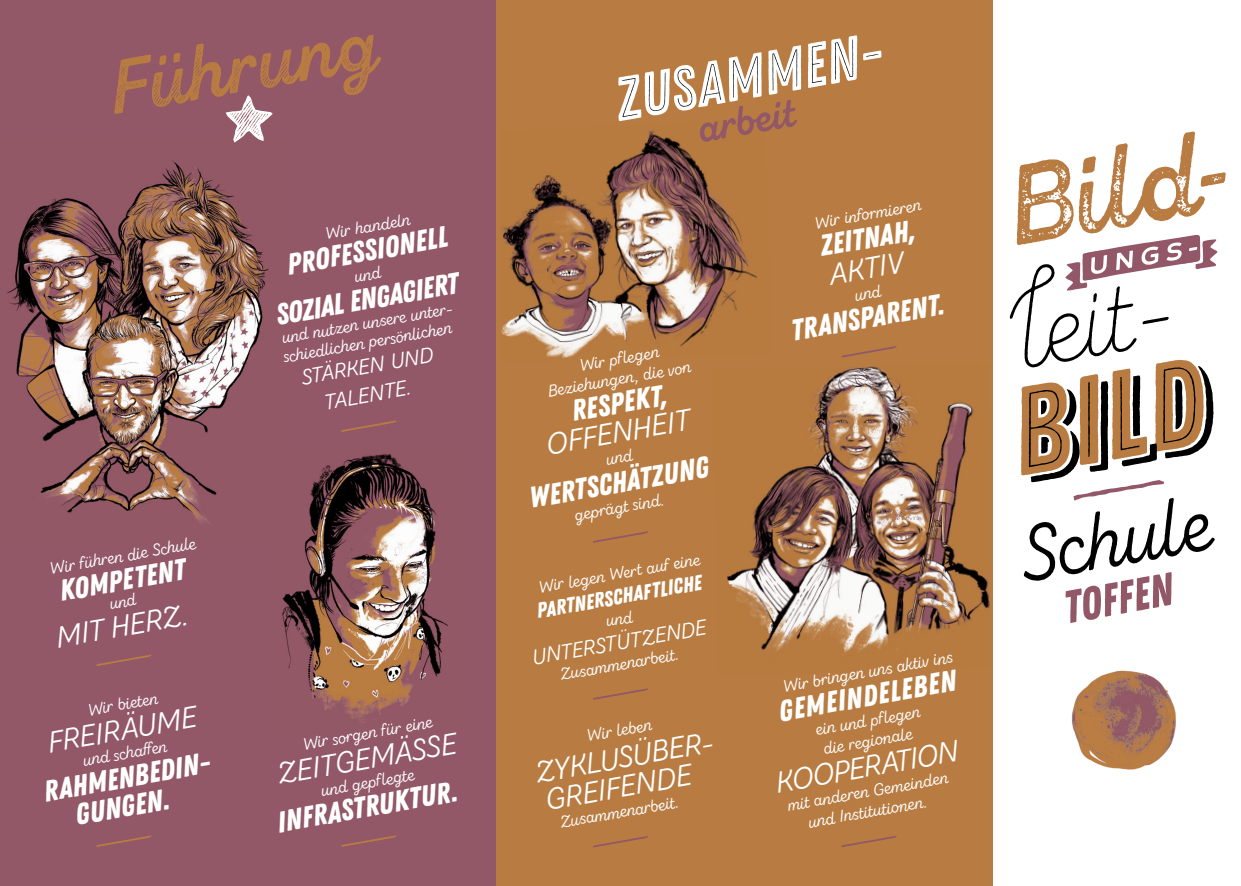
<style>
.page{position:relative;width:1241px;height:886px;background:#fff}
.page>*{position:absolute;margin:0;border:0;box-sizing:border-box;transform-origin:0 0}
.t1{font:29.75px/28.5px "Zing Rust Base";color:#fff}
.t2{font:29.62px/28.5px "Zing Script Rust R Base";color:#fff}
.t3{font:21.38px "Zing Script Rust R Base";color:#fff}
.t4{font:21.38px "Zing Rust Base";color:#fff}
.t5{font:16.62px/20px "Zing Script Rust R Base";color:#fff;text-align:center}
</style>
<div class="page">
<div style="left:0;top:0;width:496px;height:886px;background:#925867"></div>
<div style="left:496px;top:0;width:496px;height:886px;background:#b87c42"></div>
<img style="left:282px;top:454px;width:166px;height:269px">
<img style="left:7px;top:160px;width:287px;height:384px">
<img style="left:501px;top:142px;width:257px;height:216px">
<img style="left:727px;top:366px;width:263px;height:286px">
<img style="left:1071px;top:670px;width:105px;height:100px">
<svg style="left:114px;top:35px;width:267px;height:108px"></svg>
<svg style="left:808px;top:35px;width:49px;height:53px"></svg>
<svg style="left:863px;top:51px;width:18px;height:9px"></svg>
<svg style="left:618px;top:45px;width:183px;height:97px"></svg>
<svg style="left:593px;top:531px;width:55px;height:12px"></svg>
<svg style="left:593px;top:688px;width:55px;height:12px"></svg>
<svg style="left:593px;top:836px;width:55px;height:11px"></svg>
<svg style="left:841px;top:346px;width:55px;height:12px"></svg>
<svg style="left:841px;top:836px;width:55px;height:11px"></svg>
<svg style="left:1009px;top:131px;width:216px;height:492px"></svg>
<svg style="left:96px;top:654px;width:55px;height:12px"></svg>
<svg style="left:96px;top:835px;width:55px;height:12px"></svg>
<svg style="left:341px;top:420px;width:55px;height:12px"></svg>
<svg style="left:341px;top:835px;width:55px;height:12px"></svg>
<p class="t5" style="left:48px;top:559px;width:150px;rotate:-10deg">Wir führen die Schule</p>
<p class="t1" style="left:57px;top:577px;width:129px;rotate:-10deg">kompetent</p>
<p class="t2" style="left:54px;top:624px;width:136px;rotate:-10deg">MIT HERZ.</p>
<p class="t5" style="left:86px;top:700px;width:72px;rotate:-10deg">Wir bieten</p>
<p class="t2" style="left:45px;top:729px;width:152px;rotate:-10deg">FREIRÄUME</p>
<p class="t5" style="left:81px;top:751px;width:86px;rotate:-10deg">und schaff en</p>
<p class="t1" style="left:68px;top:773px;width:143px;text-indent:-27px;rotate:-10deg">Rahmenbedin&shy;gungen.</p>
<p class="t5" style="left:324px;top:224px;width:87px;rotate:-10deg">Wir handeln</p>
<p class="t1" style="left:284px;top:251px;width:165px;rotate:-10deg">professionell</p>
<p class="t1" style="left:273px;top:301px;width:186px;rotate:-10deg">sozial engagiert</p>
<p class="t5" style="left:279px;top:329px;width:177px;line-height:19px;text-align:left;rotate:-10deg">und nutzen unsere unter&shy;schiedlichen persönlichen</p>
<p class="t3" style="left:299px;top:364px;width:135px;rotate:-10deg">STÄRKEN UND</p>
<p class="t3" style="left:322px;top:389px;width:89px;rotate:-10deg">TALENTE.</p>
<p class="t5" style="left:301px;top:734px;width:133px;rotate:-10deg">Wir sorgen für eine</p>
<p class="t2" style="left:275px;top:761px;width:183px;rotate:-10deg">ZEITGEMÄSSE</p>
<p class="t5" style="left:319px;top:781px;width:96px;rotate:-10deg">und gepflegte</p>
<p class="t1" style="left:274px;top:808px;width:184px;rotate:-10deg">Infrastruktur.</p>
<p class="t5" style="left:542px;top:362px;width:147px;rotate:-10deg">Wir pflegen<br>Beziehungen, die von</p>
<p class="t1" style="left:568px;top:397px;width:97px;rotate:-10deg">Respekt,</p>
<p class="t2" style="left:544px;top:431px;width:148px;rotate:-10deg">OFFENHEIT</p>
<p class="t1" style="left:526px;top:484px;width:183px;rotate:-10deg">Wertschätzung</p>
<p class="t5" style="left:573px;top:505px;width:92px;rotate:-10deg">geprägt sind.</p>
<p class="t5" style="left:537px;top:577px;width:165px;rotate:-10deg">Wir legen Wert auf eine</p>
<p class="t4" style="left:534px;top:599px;width:169px;rotate:-10deg">partnerschaftliche</p>
<p class="t3" style="left:529px;top:645px;width:178px;rotate:-10deg">UNTERSTÜTZENDE</p>
<p class="t5" style="left:558px;top:665px;width:122px;rotate:-10deg">Zusammenarbeit.</p>
<p class="t5" style="left:585px;top:726px;width:67px;rotate:-10deg">Wir leben</p>
<p class="t2" style="left:533px;top:759px;width:183px;rotate:-10deg">ZYKLUSÜBER-<br>GREIFENDE</p>
<p class="t5" style="left:558px;top:812px;width:122px;rotate:-10deg">Zusammenarbeit.</p>
<p class="t5" style="left:813px;top:213px;width:109px;rotate:-10deg">Wir informieren</p>
<p class="t1" style="left:817px;top:232px;width:97px;rotate:-10deg">zeitnah,</p>
<p class="t2" style="left:827px;top:261px;width:78px;rotate:-10deg">AKTIV</p>
<p class="t1" style="left:788px;top:317px;width:157px;rotate:-10deg">transparent.</p>
<p class="t5" style="left:781px;top:677px;width:172px;rotate:-10deg">Wir bringen uns aktiv ins</p>
<p class="t1" style="left:775px;top:697px;width:181px;rotate:-10deg">Gemeindeleben</p>
<p class="t5" style="left:813px;top:720px;width:107px;text-align:left;rotate:-10deg">ein und pflegen die regionale</p>
<p class="t2" style="left:773px;top:769px;width:187px;rotate:-10deg">KOOPERATION</p>
<p class="t5" style="left:785px;top:796px;width:164px;rotate:-10deg">mit anderen Gemeinden und Institutionen.</p>
</div>
